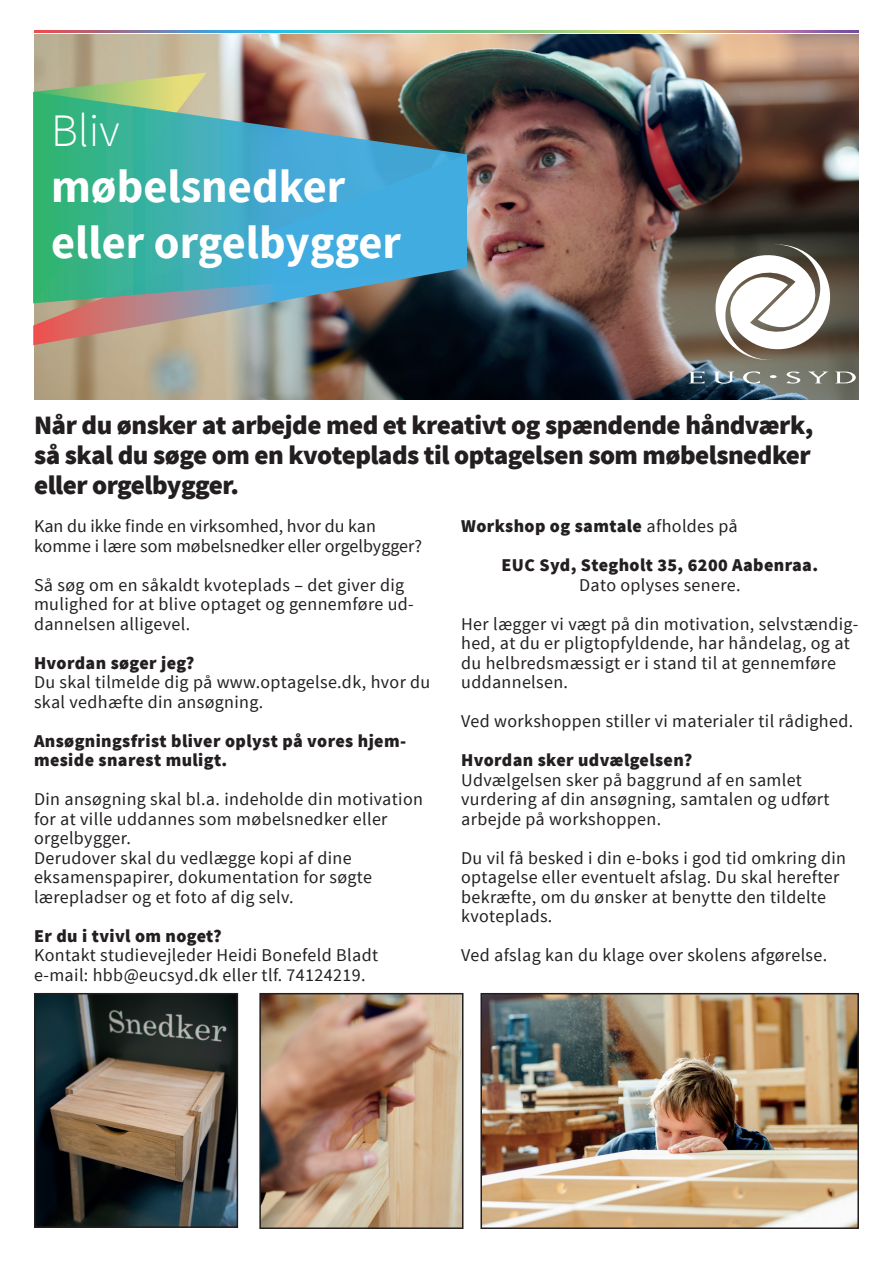
<style>
.page{position:relative;width:893px;height:1263px;background:#fff}
.page>*{position:absolute;margin:0;border:0;box-sizing:border-box;transform-origin:0 0}
.t1{font:700 46.5px/55.8px "Source Sans Pro";color:#fff}
.t2{font:300 46.5px "Source Sans Pro";color:#fff}
.t3{font:900 26.4px/30px "Source Sans Pro";letter-spacing:-.02em;color:#231f20;text-align:justify}
.t4{font:18px/19.5px "Source Sans Pro";letter-spacing:.02em;color:#231f20}
.t5{font:900 18px/19.5px "Source Sans Pro";letter-spacing:.02em;color:#231f20}
.t6{font:18px/19.5px "Source Sans Pro";color:#231f20}
.s1{font-weight:400}
</style>
<div class="page">
<img style="left:34px;top:34px;width:825px;height:366px">
<svg style="left:34px;top:31px;width:825px;height:2px;background:#88a39b"></svg>
<svg style="left:710px;top:244px;width:125px;height:117px"></svg>
<svg style="left:689px;top:372px;width:15px;height:11px"></svg>
<svg style="left:713px;top:372px;width:21px;height:12px"></svg>
<svg style="left:743px;top:371px;width:17px;height:13px"></svg>
<svg style="left:770px;top:375px;width:7px;height:3px"></svg>
<svg style="left:786px;top:371px;width:14px;height:13px"></svg>
<svg style="left:808px;top:372px;width:21px;height:11px"></svg>
<svg style="left:835px;top:372px;width:21px;height:11px"></svg>
<img style="left:483px;top:996px;width:373px;height:230px">
<div style="left:480px;top:993px;width:379px;height:236px;border:2px solid #231f20"></div>
<img style="left:37px;top:996px;width:198px;height:229px">
<div style="left:34px;top:993px;width:204px;height:235px;border:2px solid #231f20"></div>
<img style="left:262px;top:996px;width:198px;height:230px">
<div style="left:259px;top:993px;width:204px;height:236px;border:2px solid #231f20"></div>
<svg style="left:33px;top:303px;width:434px;height:42px;background:#86706a"></svg>
<svg style="left:33px;top:73px;width:174px;height:19px;background:#bec086"></svg>
<svg style="left:33px;top:92px;width:434px;height:211px;background:#49a0a5"></svg>
<h1 class="t2" style="left:51px;top:102px;width:70px">Bliv</h1>
<h1 class="t1" style="left:51px;top:160px;width:352px">møbelsnedker eller orgelbygger</h1>
<h2 class="t3" style="left:34px;top:411px;width:781px">Når du ønsker at arbejde med et kreativt og spændende håndværk, så skal du søge om en kvoteplads til optagelsen som møbelsnedker eller orgelbygger.</h2>
<p class="t6" style="left:34px;top:517px;width:390px">Kan du ikke finde en virksomhed, hvor du kan komme i lære som møbelsnedker eller orgelbygger?</p>
<p class="t4" style="left:34px;top:575px;width:381px">Så søg om en såkaldt kvoteplads – det giver dig mulighed for at blive optaget og gennemføre ud&shy;dannelsen alligevel.</p>
<p class="t5" style="left:34px;top:654px;width:162px">Hvordan søger jeg?</p>
<p class="t4" style="left:34px;top:673px;width:398px">Du skal tilmelde dig på www.optagelse.dk, hvor du skal vedhæfte din ansøgning.</p>
<p class="t5" style="left:34px;top:732px;width:374px">Ansøgningsfrist bliver oplyst på vores hjem&shy;meside snarest muligt.</p>
<p class="t4" style="left:34px;top:790px;width:390px">Din ansøgning skal bl.a. indeholde din motivation for at ville uddannes som møbelsnedker eller orgelbygger.<br>Derudover skal du vedlægge kopi af dine eksamenspapirer, dokumentation for søgte lærepladser og et foto af dig selv.</p>
<p class="t5" style="left:34px;top:927px;width:189px">Er du i tvivl om noget?</p>
<p class="t4" style="left:34px;top:946px;width:346px">Kontakt studievejleder Heidi Bonefeld Bladt e-mail: hbb@eucsyd.dk eller tlf. 74124219.</p>
<p class="t5" style="left:502px;top:507px;width:318px;line-height:39px;text-indent:-40px">Workshop og samtale <span class="s1">afholdes på<br></span>EUC Syd, Stegholt 35, 6200 Aabenraa.</p>
<p class="t4" style="left:461px;top:566px;width:399px;line-height:39px;text-align:center">Dato oplyses senere.<br>Her lægger vi vægt på din motivation, selvstændig-</p>
<p class="t4" style="left:461px;top:634px;width:390px">hed, at du er pligtopfyldende, har håndelag, og at du helbredsmæssigt er i stand til at gennemføre uddannelsen.</p>
<p class="t4" style="left:461px;top:712px;width:394px">Ved workshoppen stiller vi materialer til rådighed.</p>
<p class="t5" style="left:461px;top:751px;width:233px">Hvordan sker udvælgelsen?</p>
<p class="t4" style="left:461px;top:770px;width:370px">Udvælgelsen sker på baggrund af en samlet vurdering af din ansøgning, samtalen og udført arbejde på workshoppen.</p>
<p class="t4" style="left:461px;top:848px;width:386px">Du vil få besked i din e-boks i god tid omkring din optagelse eller eventuelt afslag. Du skal herefter bekræfte, om du ønsker at benytte den tildelte kvoteplads.</p>
<p class="t4" style="left:461px;top:946px;width:368px">Ved afslag kan du klage over skolens afgørelse.</p>
</div>
